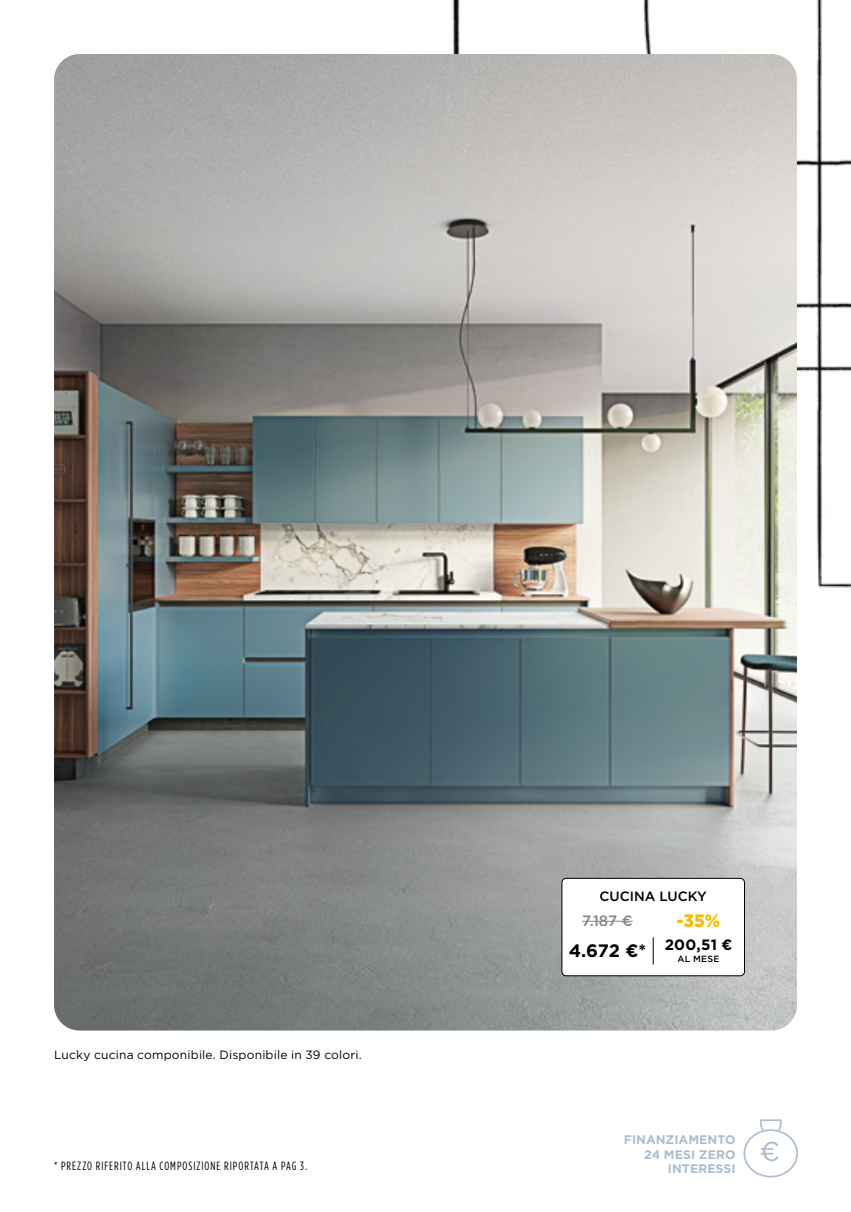
<style>
.page{position:relative;width:851px;height:1212px;background:#fff}
.page>*{position:absolute;margin:0;border:0;box-sizing:border-box;transform-origin:0 0}
.t1{font:700 18px "Gotham";color:#000}
.t2{font:900 18px "Gotham";color:#fbba00;scale:.95 1}
.t3{font:700 15px "Gotham";color:#000}
.t4{font:500 15px "Gotham";color:#878786}
.t5{font:500 13.5px "Gotham";color:#000}
.t6{font:700 12.45px/14.4px "Gotham";color:#abbece;text-align:right}
.t7{font:12px "Gotham Condensed";letter-spacing:.08em;color:#000}
.t8{font:12px "Gotham";letter-spacing:.015em;color:#000}
.t9{font:500 9px "Gotham";letter-spacing:.035em;color:#000}
</style>
<div class="page">
<img style="left:452px;top:0;width:398px;height:652px">
<img style="left:54px;top:54px;width:742px;height:976px">
<div style="left:562px;top:878px;width:182px;height:98px;background:#fff;border-radius:4px"></div>
<div style="left:561px;top:878px;width:183px;height:98px;border:1px solid #000;border-radius:4px"></div>
<hr style="left:582px;top:921px;width:50px;height:1px;background:#878786">
<svg style="left:652px;top:937px;width:1px;height:27px"></svg>
<svg style="left:758px;top:1119px;width:24px;height:14px"></svg>
<div style="left:743px;top:1129px;width:54px;height:48px;border:2px solid #abbece;border-radius:50%"></div>
<svg style="left:760px;top:1141px;width:18px;height:20px"></svg>
<p class="t8" style="left:54px;top:1047px;width:309px">Lucky cucina componibile. Disponibile in 39 colori.</p>
<p class="t7" style="left:54px;top:1158px;width:254px">* PREZZO RIFERITO ALLA COMPOSIZIONE RIPORTATA A PAG 3.</p>
<p class="t5" style="left:599px;top:888px;width:109px">CUCINA LUCKY</p>
<p class="t4" style="left:582px;top:911px;width:52px">7.187 €</p>
<h1 class="t2" style="left:676px;top:909px;width:47px">-35%</h1>
<p class="t3" style="left:664px;top:935px;width:69px">200,51 €</p>
<p class="t9" style="left:677px;top:953px;width:44px">AL MESE</p>
<h1 class="t1" style="left:568px;top:939px;width:79px">4.672 €*</h1>
<p class="t6" style="left:623px;top:1133px;width:113px">FINANZIAMENTO<br>24 MESI ZERO<br>INTERESSI</p>
</div>
